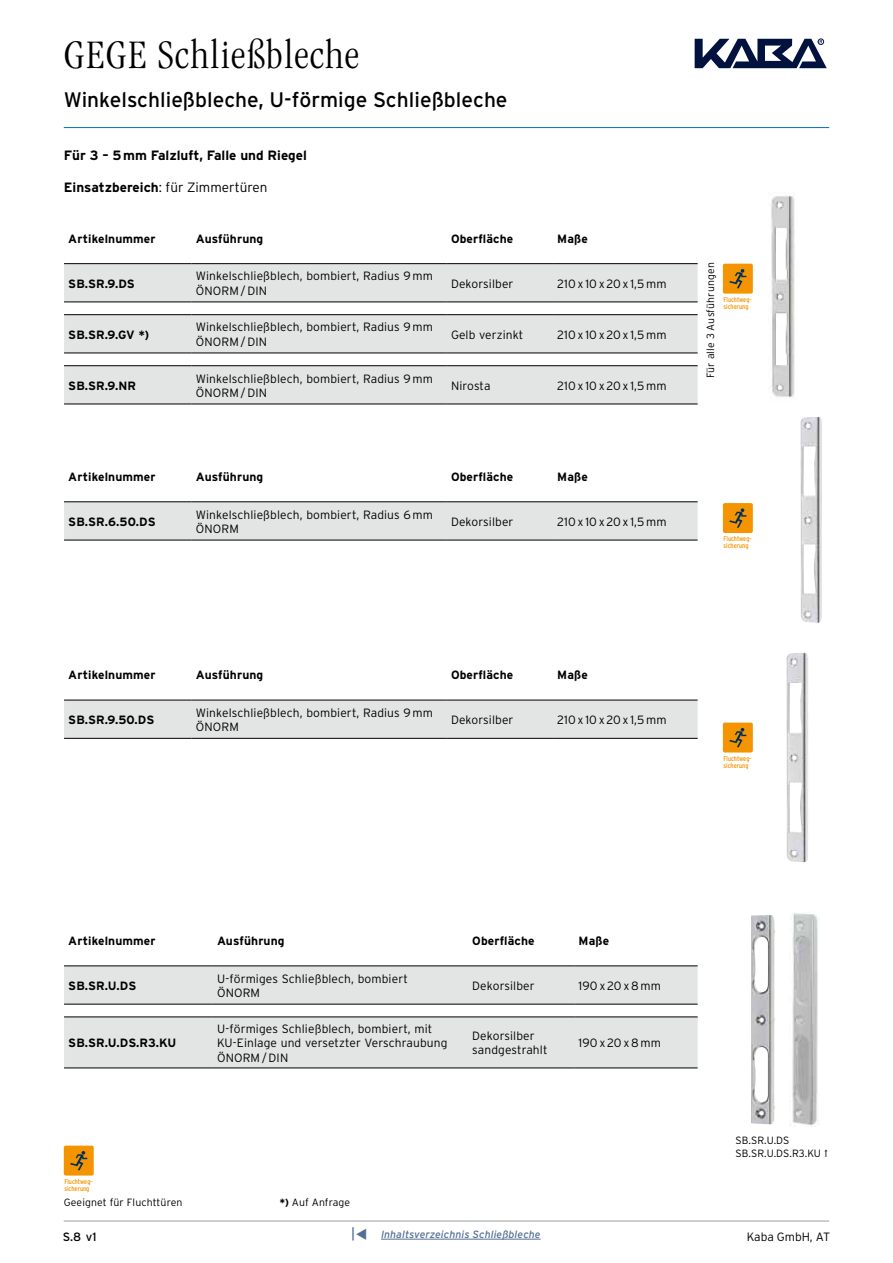
<style>
.page{position:relative;width:893px;height:1263px;background:#fff}
.page>*{position:absolute;margin:0;border:0;box-sizing:border-box;transform-origin:0 0}
.t1{font:300 condensed 42px "ITC Garamond Std";letter-spacing:.03em;color:#000}
.t2{font:21px "Interstate";color:#000}
.t3{font:700 13.5px "Interstate";color:#000}
.t4{font:300 13.5px "Interstate";color:#000}
.t5{font:300 12px/14.4px "Interstate";letter-spacing:.01em;color:#000}
.t6{font:700 12px "Interstate";letter-spacing:.01em;color:#000}
.t7{font:300 12px "Interstate";letter-spacing:.145em;color:#000}
.t8{font:12px "Interstate";color:#000}
.t9{font:300 10.5px/12.6px "Interstate";letter-spacing:.01em;color:#000}
.t10{font:italic 10.5px "Interstate";letter-spacing:.01em;color:#526f96}
.t11{font:condensed 6.9px/6.9px "Interstate";color:#f39400}
.s1{font-weight:700}
.s2{font-style:normal;font-size:13.5px}
</style>
<div class="page">
<hr style="left:64px;top:1221px;width:765px;height:1px;background:#9c9e9f">
<hr style="left:64px;top:127px;width:765px;height:1px;background:#0072ba">
<svg style="left:695px;top:39px;width:132px;height:29px"></svg>
<svg style="left:64px;top:264px;width:634px;height:140px;fill:#e3e4e4"></svg>
<hr style="left:64px;top:263px;width:128px;height:1px;background:#000">
<hr style="left:192px;top:263px;width:255px;height:1px;background:#000">
<hr style="left:447px;top:263px;width:106px;height:1px;background:#000">
<hr style="left:553px;top:263px;width:145px;height:1px;background:#000">
<hr style="left:64px;top:302px;width:128px;height:1px;background:#000">
<hr style="left:192px;top:302px;width:255px;height:1px;background:#000">
<hr style="left:447px;top:302px;width:106px;height:1px;background:#000">
<hr style="left:553px;top:302px;width:145px;height:1px;background:#000">
<hr style="left:64px;top:314px;width:128px;height:1px;background:#000">
<hr style="left:192px;top:314px;width:255px;height:1px;background:#000">
<hr style="left:447px;top:314px;width:106px;height:1px;background:#000">
<hr style="left:553px;top:314px;width:145px;height:1px;background:#000">
<hr style="left:64px;top:353px;width:128px;height:1px;background:#000">
<hr style="left:192px;top:353px;width:255px;height:1px;background:#000">
<hr style="left:447px;top:353px;width:106px;height:1px;background:#000">
<hr style="left:553px;top:353px;width:145px;height:1px;background:#000">
<hr style="left:64px;top:365px;width:128px;height:1px;background:#000">
<hr style="left:192px;top:365px;width:255px;height:1px;background:#000">
<hr style="left:447px;top:365px;width:106px;height:1px;background:#000">
<hr style="left:553px;top:365px;width:145px;height:1px;background:#000">
<hr style="left:64px;top:404px;width:128px;height:1px;background:#000">
<hr style="left:192px;top:404px;width:255px;height:1px;background:#000">
<hr style="left:447px;top:404px;width:106px;height:1px;background:#000">
<hr style="left:553px;top:404px;width:145px;height:1px;background:#000">
<div style="left:64px;top:502px;width:634px;height:38px;background:#e3e4e4"></div>
<hr style="left:64px;top:501px;width:128px;height:1px;background:#000">
<hr style="left:192px;top:501px;width:255px;height:1px;background:#000">
<hr style="left:447px;top:501px;width:106px;height:1px;background:#000">
<hr style="left:553px;top:501px;width:145px;height:1px;background:#000">
<hr style="left:64px;top:540px;width:128px;height:1px;background:#000">
<hr style="left:192px;top:540px;width:255px;height:1px;background:#000">
<hr style="left:447px;top:540px;width:106px;height:1px;background:#000">
<hr style="left:553px;top:540px;width:145px;height:1px;background:#000">
<div style="left:64px;top:701px;width:634px;height:37px;background:#e3e4e4"></div>
<hr style="left:64px;top:700px;width:128px;height:1px;background:#000">
<hr style="left:192px;top:700px;width:255px;height:1px;background:#000">
<hr style="left:447px;top:700px;width:106px;height:1px;background:#000">
<hr style="left:553px;top:700px;width:145px;height:1px;background:#000">
<hr style="left:64px;top:738px;width:128px;height:1px;background:#000">
<hr style="left:192px;top:738px;width:255px;height:1px;background:#000">
<hr style="left:447px;top:738px;width:106px;height:1px;background:#000">
<hr style="left:553px;top:738px;width:145px;height:1px;background:#000">
<svg style="left:64px;top:967px;width:634px;height:101px;background:#e2e3e3"></svg>
<hr style="left:64px;top:966px;width:149px;height:1px;background:#000">
<hr style="left:213px;top:966px;width:255px;height:1px;background:#000">
<hr style="left:468px;top:966px;width:106px;height:1px;background:#000">
<hr style="left:574px;top:966px;width:124px;height:1px;background:#000">
<hr style="left:64px;top:1004px;width:149px;height:1px;background:#000">
<hr style="left:213px;top:1004px;width:255px;height:1px;background:#000">
<hr style="left:468px;top:1004px;width:106px;height:1px;background:#000">
<hr style="left:574px;top:1004px;width:124px;height:1px;background:#000">
<hr style="left:64px;top:1017px;width:149px;height:1px;background:#000">
<hr style="left:213px;top:1017px;width:255px;height:1px;background:#000">
<hr style="left:468px;top:1017px;width:106px;height:1px;background:#000">
<hr style="left:574px;top:1017px;width:124px;height:1px;background:#000">
<hr style="left:64px;top:1068px;width:149px;height:1px;background:#000">
<hr style="left:213px;top:1068px;width:255px;height:1px;background:#000">
<hr style="left:468px;top:1068px;width:106px;height:1px;background:#000">
<hr style="left:574px;top:1068px;width:124px;height:1px;background:#000">
<div style="left:64px;top:1145px;width:30px;height:31px;background:#f39400;border-radius:2px"></div>
<svg style="left:70px;top:1151px;width:17px;height:19px"></svg>
<img style="left:769px;top:195px;width:26px;height:203px">
<img style="left:800px;top:417px;width:22px;height:206px">
<img style="left:786px;top:653px;width:22px;height:209px">
<img style="left:751px;top:915px;width:25px;height:209px">
<img style="left:790px;top:913px;width:28px;height:212px">
<div style="left:723px;top:264px;width:30px;height:30px;background:#f39400;border-radius:2px"></div>
<svg style="left:729px;top:269px;width:17px;height:19px"></svg>
<div style="left:723px;top:503px;width:30px;height:30px;background:#f39400;border-radius:2px"></div>
<svg style="left:729px;top:508px;width:17px;height:20px"></svg>
<div style="left:723px;top:722px;width:30px;height:31px;background:#f39400;border-radius:2px"></div>
<svg style="left:729px;top:728px;width:17px;height:19px"></svg>
<hr style="left:381px;top:1239px;width:160px;height:1px;background:#526f96">
<h1 class="t1" style="left:64px;top:31px;width:297px">GEGE Schließbleche</h1>
<h2 class="t2" style="left:64px;top:88px;width:445px">Winkelschließbleche, U-förmige Schließbleche</h2>
<p class="t3" style="left:64px;top:147px;width:245px">Für 3 – 5mm Falzluft, Falle und Riegel</p>
<p class="t4" style="left:64px;top:180px;width:205px"><span class="s1">Einsatzbereich</span>: für Zimmertüren</p>
<p class="t6" style="left:68px;top:232px;width:89px">Artikelnummer</p>
<p class="t6" style="left:196px;top:232px;width:69px">Ausführung</p>
<p class="t6" style="left:451px;top:232px;width:64px">Oberfläche</p>
<p class="t6" style="left:557px;top:232px;width:32px">Maße</p>
<p class="t6" style="left:68px;top:277px;width:68px">SB.SR.9.DS</p>
<p class="t5" style="left:196px;top:269px;width:239px">Winkelschließblech, bombiert, Radius 9 mm<br>ÖNORM/DIN</p>
<p class="t5" style="left:451px;top:276px;width:64px">Dekorsilber</p>
<p class="t7" style="left:557px;top:277px;width:111px">210x10x20x1,5mm</p>
<p class="t6" style="left:68px;top:328px;width:83px">SB.SR.9.GV *)</p>
<p class="t5" style="left:196px;top:320px;width:239px">Winkelschließblech, bombiert, Radius 9 mm<br>ÖNORM/DIN</p>
<p class="t5" style="left:451px;top:327px;width:74px">Gelb verzinkt</p>
<p class="t7" style="left:557px;top:328px;width:111px">210x10x20x1,5mm</p>
<p class="t6" style="left:68px;top:379px;width:69px">SB.SR.9.NR</p>
<p class="t5" style="left:196px;top:371px;width:239px">Winkelschließblech, bombiert, Radius 9 mm<br>ÖNORM/DIN</p>
<p class="t5" style="left:451px;top:378px;width:41px">Nirosta</p>
<p class="t7" style="left:557px;top:379px;width:111px">210x10x20x1,5mm</p>
<p class="t6" style="left:68px;top:470px;width:89px">Artikelnummer</p>
<p class="t6" style="left:196px;top:470px;width:69px">Ausführung</p>
<p class="t6" style="left:451px;top:470px;width:64px">Oberfläche</p>
<p class="t6" style="left:557px;top:470px;width:32px">Maße</p>
<p class="t6" style="left:68px;top:515px;width:89px">SB.SR.6.50.DS</p>
<p class="t5" style="left:196px;top:507px;width:239px">Winkelschließblech, bombiert, Radius 6 mm<br>ÖNORM</p>
<p class="t5" style="left:451px;top:514px;width:64px">Dekorsilber</p>
<p class="t7" style="left:557px;top:515px;width:111px">210x10x20x1,5mm</p>
<p class="t9" style="left:704px;top:378px;width:118px;rotate:-90deg">Für alle 3 Ausführungen</p>
<p class="t11" style="left:723px;top:296px;width:30px">Fluchtweg&shy;sicherung</p>
<p class="t11" style="left:723px;top:535px;width:30px">Fluchtweg&shy;sicherung</p>
<p class="t6" style="left:68px;top:668px;width:89px">Artikelnummer</p>
<p class="t6" style="left:196px;top:668px;width:69px">Ausführung</p>
<p class="t6" style="left:451px;top:668px;width:64px">Oberfläche</p>
<p class="t6" style="left:557px;top:668px;width:32px">Maße</p>
<p class="t6" style="left:68px;top:713px;width:88px">SB.SR.9.50.DS</p>
<p class="t5" style="left:196px;top:705px;width:239px">Winkelschließblech, bombiert, Radius 9 mm<br>ÖNORM</p>
<p class="t5" style="left:451px;top:712px;width:64px">Dekorsilber</p>
<p class="t7" style="left:557px;top:713px;width:111px">210x10x20x1,5mm</p>
<p class="t11" style="left:723px;top:755px;width:30px">Fluchtweg&shy;sicherung</p>
<p class="t6" style="left:68px;top:934px;width:89px">Artikelnummer</p>
<p class="t6" style="left:217px;top:934px;width:69px">Ausführung</p>
<p class="t6" style="left:472px;top:934px;width:64px">Oberfläche</p>
<p class="t6" style="left:579px;top:934px;width:32px">Maße</p>
<p class="t6" style="left:68px;top:979px;width:69px">SB.SR.U.DS</p>
<p class="t5" style="left:217px;top:971px;width:192px">U-förmiges Schließblech, bombiert<br>ÖNORM</p>
<p class="t5" style="left:472px;top:978px;width:64px">Dekorsilber</p>
<p class="t7" style="left:579px;top:979px;width:84px">190x20x8mm</p>
<p class="t6" style="left:68px;top:1036px;width:110px">SB.SR.U.DS.R3.KU</p>
<p class="t5" style="left:217px;top:1021px;width:232px">U-förmiges Schließblech, bombiert, mit<br>KU-Einlage und versetzter Verschraubung<br>ÖNORM/DIN</p>
<p class="t5" style="left:472px;top:1028px;width:77px">Dekorsilber sandgestrahlt</p>
<p class="t7" style="left:579px;top:1036px;width:84px">190x20x8mm</p>
<p class="t11" style="left:64px;top:1178px;width:30px">Fluchtweg&shy;sicherung</p>
<p class="t9" style="left:64px;top:1195px;width:120px">Geeignet für Fluchttüren</p>
<p class="t9" style="left:280px;top:1195px;width:72px"><span class="s1">*)</span> Auf Anfrage</p>
<p class="t9" style="left:736px;top:1134px;width:94px">SB.SR.U.DS<br>SB.SR.U.DS.R3.KU Ω</p>
<p class="t10" style="left:351px;top:1228px;width:191px"><span class="s2">|</span>▼ Inhaltsverzeichnis Schließbleche</p>
<p class="t8" style="left:63px;top:1230px;width:35px">S.8 v1</p>
<p class="t5" style="left:747px;top:1229px;width:85px">Kaba GmbH, AT</p>
</div>
